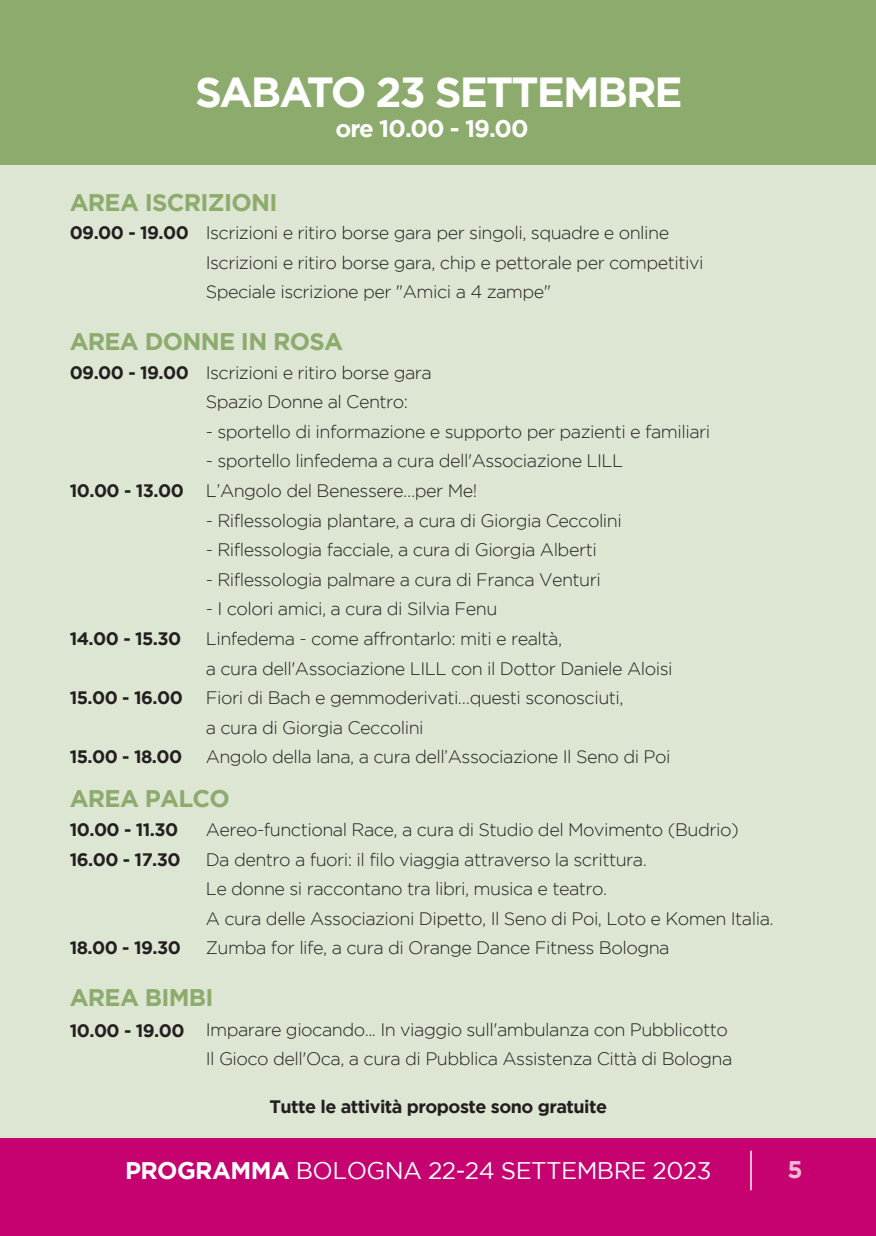
<style>
.page{position:relative;width:876px;height:1236px;background:#fff}
.page>*{position:absolute;margin:0;border:0;box-sizing:border-box;transform-origin:0 0}
.t1{font:700 42px "Gotham";letter-spacing:-.045em;color:#fff}
.t2{font:700 24px "Gotham";letter-spacing:-.03em;color:#8cab6d}
.t3{font:24px "Gotham";letter-spacing:-.025em;color:#fff}
.t4{font:700 24px "Gotham";letter-spacing:-.04em;color:#fff}
.t5{font:700 24px "Gotham";color:#f3b9d5}
.t6{font:300 18px/29.6px "Gotham";letter-spacing:-.03em;color:#231f20}
.t7{font:700 18px/29.6px "Gotham";letter-spacing:-.03em;color:#231f20}
.s1{font-weight:700}
</style>
<div class="page">
<div style="left:0;top:3px;width:876px;height:1135px;background:#dde5d3"></div>
<div style="left:0;top:0;width:876px;height:164px;background:#8cab6d"></div>
<div style="left:0;top:1138px;width:876px;height:98px;background:#c60170"></div>
<hr style="left:750px;top:1151px;width:2px;height:39px;background:#f3b9d5">
<h1 class="t1" style="left:195px;top:68px;width:489px">SABATO 23 SETTEMBRE</h1>
<h2 class="t4" style="left:336px;top:115px;width:195px">ore 10.00 - 19.00</h2>
<h2 class="t2" style="left:70px;top:188px;width:209px">AREA ISCRIZIONI</h2>
<p class="t6" style="left:206px;top:218px;width:499px;text-indent:-136px"><span class="s1">09.00 - 19.00</span> Iscrizioni e ritiro borse gara per singoli, squadre e online<br>Iscrizioni e ritiro borse gara, chip e pettorale per competitivi<br>Speciale iscrizione per "Amici a 4 zampe"</p>
<h2 class="t2" style="left:70px;top:328px;width:275px">AREA DONNE IN ROSA</h2>
<p class="t6" style="left:206px;top:357px;width:228px">Iscrizioni e ritiro borse gara<br>Spazio Donne al Centro:</p>
<p class="t6" style="left:206px;top:416px;width:506px">- sportello di informazione e supporto per pazienti e familiari</p>
<p class="t6" style="left:206px;top:446px;width:419px">- sportello linfedema a cura dell'Associazione LILL<br>L’Angolo del Benessere…per Me!</p>
<p class="t6" style="left:206px;top:505px;width:418px">- Riflessologia plantare, a cura di Giorgia Ceccolini</p>
<p class="t6" style="left:206px;top:535px;width:393px">- Riflessologia facciale, a cura di Giorgia Alberti</p>
<p class="t6" style="left:206px;top:564px;width:397px">- Riflessologia palmare a cura di Franca Venturi</p>
<p class="t6" style="left:206px;top:594px;width:468px">- I colori amici, a cura di Silvia Fenu<br>Linfedema - come affrontarlo: miti e realtà,<br>a cura dell'Associazione LILL con il Dottor Daniele Aloisi Fiori di Bach e gemmoderivati…questi sconosciuti,<br>a cura di Giorgia Ceccolini<br>Angolo della lana, a cura dell’Associazione Il Seno di Poi</p>
<p class="t7" style="left:70px;top:357px;width:121px">09.00 - 19.00</p>
<p class="t7" style="left:70px;top:475px;width:116px">10.00 - 13.00</p>
<p class="t7" style="left:70px;top:623px;width:113px">14.00 - 15.30</p>
<p class="t7" style="left:70px;top:682px;width:115px">15.00 - 16.00</p>
<p class="t7" style="left:70px;top:742px;width:114px">15.00 - 18.00</p>
<h2 class="t2" style="left:70px;top:785px;width:162px">AREA PALCO</h2>
<p class="t6" style="left:206px;top:815px;width:569px">Aereo-functional Race, a cura di Studio del Movimento (Budrio)<br>Da dentro a fuori: il filo viaggia attraverso la scrittura.<br>Le donne si raccontano tra libri, musica e teatro.<br>A cura delle Associazioni Dipetto, Il Seno di Poi, Loto e Komen Italia.<br>Zumba for life, a cura di Orange Dance Fitness Bologna</p>
<p class="t7" style="left:70px;top:814px;width:113px">10.00 - 11.30<br>16.00 - 17.30</p>
<p class="t7" style="left:70px;top:933px;width:113px">18.00 - 19.30</p>
<h2 class="t2" style="left:70px;top:984px;width:145px">AREA BIMBI</h2>
<p class="t6" style="left:206px;top:1014px;width:528px">Imparare giocando... In viaggio sull'ambulanza con Pubblicotto<br>Il Gioco dell'Oca, a cura di Pubblica Assistenza Città di Bologna</p>
<p class="t7" style="left:269px;top:1092px;width:339px">Tutte le attività proposte sono gratuite</p>
<p class="t7" style="left:70px;top:1015px;width:116px">10.00 - 19.00</p>
<h2 class="t3" style="left:125px;top:1158px;width:588px"><span class="s1">PROGRAMMA</span> BOLOGNA 22-24 SETTEMBRE 2023</h2>
<h2 class="t5" style="left:787px;top:1156px;width:17px">5</h2>
</div>
